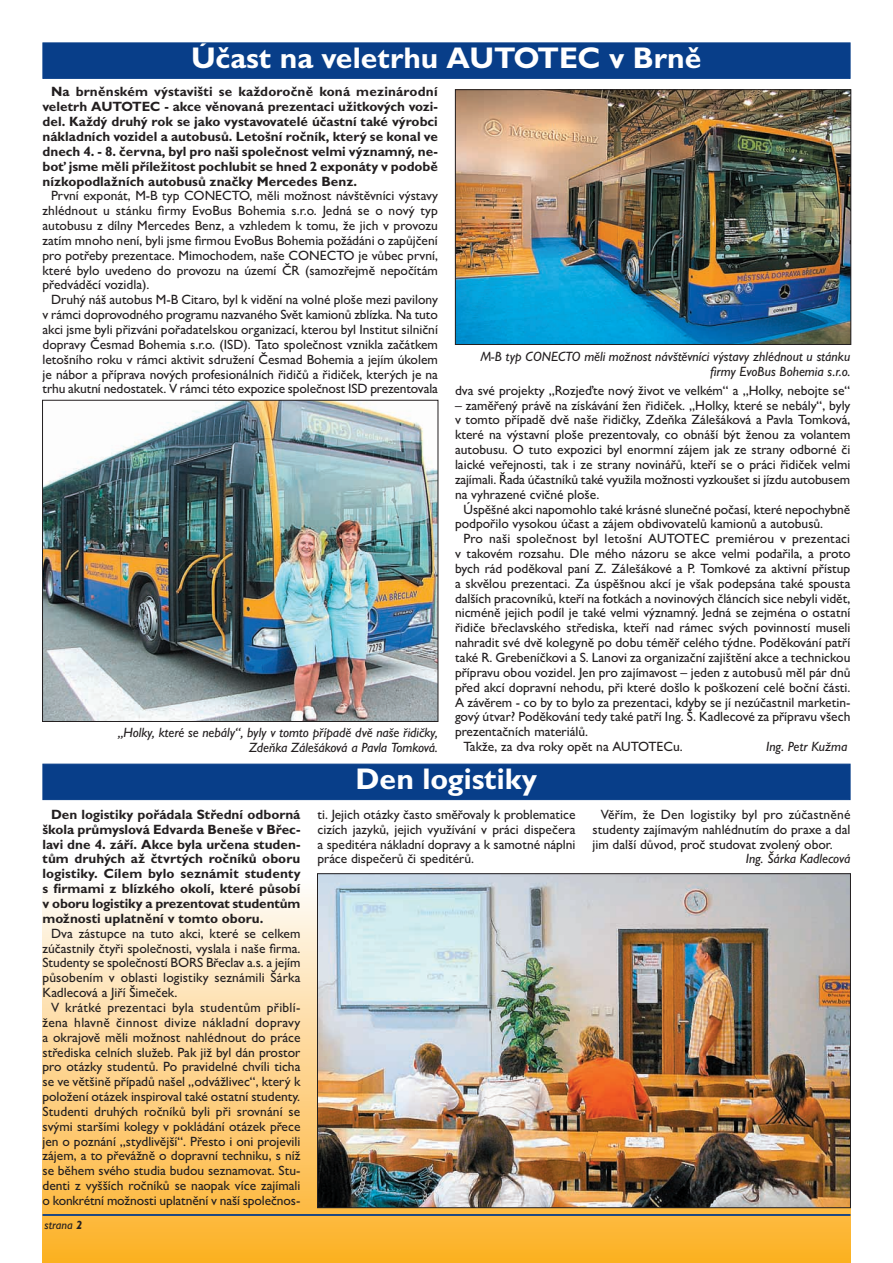
<style>
.page{position:relative;width:893px;height:1263px;background:#fff}
.page>*{position:absolute;margin:0;border:0;box-sizing:border-box;transform-origin:0 0}
.t1{font:700 30px "Gill Sans MT Pro";color:#fff}
.t2{font:500 13.5px/14.9px "Gill Sans MT Pro";color:#231f20;text-align:justify}
.t3{font:700 13.5px/14.9px "Gill Sans MT Pro";color:#231f20;text-align:justify}
.t4{font:italic 500 13.5px/14.9px "Gill Sans MT Pro";color:#231f20;text-align:right}
.t5{font:italic 12px "Gill Sans CE";color:#231f20}
.s1{font-weight:700}
</style>
<div class="page">
<div style="left:43px;top:876px;width:807px;height:387px;background:linear-gradient(to bottom,#fdfafa,#faae26)"></div>
<hr style="left:43px;top:1214px;width:807px;height:2px;background:#083e89">
<div style="left:43px;top:764px;width:807px;height:36px;background:#083e89"></div>
<div style="left:43px;top:764px;width:807px;height:36px;border:1px solid #083e89"></div>
<div style="left:43px;top:43px;width:807px;height:35px;background:#083e89"></div>
<div style="left:43px;top:43px;width:807px;height:36px;border:1px solid #083e89"></div>
<img style="left:319px;top:875px;width:530px;height:331px">
<img style="left:44px;top:402px;width:392px;height:318px">
<div style="left:42px;top:400px;width:396px;height:322px;border:1px solid #231f20"></div>
<img style="left:457px;top:91px;width:392px;height:252px">
<div style="left:455px;top:89px;width:396px;height:256px;border:1px solid #231f20"></div>
<h1 class="t1" style="left:191px;top:40px;width:512px">Účast na veletrhu AUTOTEC v Brně</h1>
<p class="t3" style="left:43px;top:84px;width:397px;text-indent:9px">Na brněnském výstavišti se každoročně koná mezinárodní veletrh AUTOTEC - akce věnovaná prezentaci užitkových vozi&shy;del. Každý druhý rok se jako vystavovatelé účastní také výrobci nákladních vozidel a autobusů. Letošní ročník, který se konal ve dnech 4. - 8. června, byl pro naši společnost velmi významný, ne&shy;boť jsme měli příležitost pochlubit se hned 2 exponáty v podobě nízkopodlažních autobusů značky Mercedes Benz.</p>
<p class="t2" style="left:43px;top:188px;width:397px;text-indent:9px">První exponát, M-B typ CONECTO, měli možnost návštěvníci výstavy zhlédnout u stánku firmy EvoBus Bohemia s.r.o. Jedná se o nový typ autobusu z dílny Mercedes Benz, a vzhledem k tomu, že jich v provozu zatím mnoho není, byli jsme firmou EvoBus Bohemia požádáni o zapůjčení pro potřeby prezentace. Mimochodem, naše CONECTO je vůbec první, které bylo uvedeno do provozu na území ČR (samozřejmě nepočítám předváděcí vozidla).</p>
<p class="t2" style="left:43px;top:292px;width:397px;text-indent:9px">Druhý náš autobus M-B Citaro, byl k vidění na volné ploše mezi pavilony v rámci doprovodného programu nazvaného Svět kamionů zblízka. Na tuto akci jsme byli přizváni pořadatelskou organizací, kterou byl Institut silniční dopravy Česmad Bohemia s.r.o. (ISD). Tato společnost vznikla začátkem letošního roku v rámci aktivit sdružení Česmad Bohemia a jejím úkolem je nábor a příprava nových profesionálních řidičů a řidiček, kterých je na trhu akutní nedostatek. V rámci této expozice společnost ISD prezentovala</p>
<p class="t4" style="left:118px;top:725px;width:321px">„Holky, které se nebály“, byly v tomto případě dvě naše řidičky,<br>Zdeňka Zálešáková a Pavla Tomková.</p>
<p class="t4" style="left:480px;top:349px;width:372px">M-B typ CONECTO měli možnost návštěvníci výstavy zhlédnout u stánku firmy EvoBus Bohemia s.r.o.</p>
<p class="t2" style="left:455px;top:383px;width:397px">dva své projekty „Rozjeďte nový život ve velkém“ a „Holky, nebojte se“</p>
<p class="t2" style="left:455px;top:397px;width:397px">– zaměřený právě na získávání žen řidiček. „Holky, které se nebály“, byly v tomto případě dvě naše řidičky, Zdeňka Zálešáková a Pavla Tomková, které na výstavní ploše prezentovaly, co obnáší být ženou za volantem autobusu. O tuto expozici byl enormní zájem jak ze strany odborné či laické veřejnosti, tak i ze strany novinářů, kteří se o práci řidiček velmi zajímali. Řada účastníků také využila možnosti vyzkoušet si jízdu autobusem na vyhrazené cvičné ploše.</p>
<p class="t2" style="left:455px;top:501px;width:397px;text-indent:9px">Úspěšné akci napomohlo také krásné slunečné počasí, které nepochybně podpořilo vysokou účast a zájem obdivovatelů kamionů a autobusů.</p>
<p class="t2" style="left:463px;top:531px;width:388px">Pro naši společnost byl letošní AUTOTEC premiérou v prezentaci</p>
<p class="t2" style="left:455px;top:546px;width:397px">v takovém rozsahu. Dle mého názoru se akce velmi podařila, a proto</p>
<p class="t2" style="left:455px;top:561px;width:397px">bych rád poděkoval paní Z. Zálešákové a P. Tomkové za aktivní přístup</p>
<p class="t2" style="left:455px;top:576px;width:397px">a skvělou prezentaci. Za úspěšnou akcí je však podepsána také spousta</p>
<p class="t2" style="left:455px;top:590px;width:397px">dalších pracovníků, kteří na fotkách a novinových článcích sice nebyli vidět,</p>
<p class="t2" style="left:455px;top:605px;width:397px">nicméně jejich podíl je také velmi významný. Jedná se zejména o ostatní</p>
<p class="t2" style="left:455px;top:620px;width:397px">řidiče břeclavského střediska, kteří nad rámec svých povinností museli</p>
<p class="t2" style="left:455px;top:635px;width:397px">nahradit své dvě kolegyně po dobu téměř celého týdne. Poděkování patří</p>
<p class="t2" style="left:455px;top:650px;width:397px">také R. Grebeníčkovi a S. Lanovi za organizační zajištění akce a technickou</p>
<p class="t2" style="left:455px;top:665px;width:397px">přípravu obou vozidel. Jen pro zajímavost – jeden z autobusů měl pár dnů</p>
<p class="t2" style="left:455px;top:680px;width:397px">před akcí dopravní nehodu, při které došlo k poškození celé boční části.</p>
<p class="t2" style="left:455px;top:694px;width:397px">A závěrem - co by to bylo za prezentaci, kdyby se jí nezúčastnil marketin-</p>
<p class="t2" style="left:455px;top:709px;width:397px">gový útvar? Poděkování tedy také patří Ing. Š. Kadlecové za přípravu všech</p>
<p class="t2" style="left:455px;top:724px;width:135px">prezentačních materiálů.</p>
<p class="t2" style="left:463px;top:739px;width:221px">Takže, za dva roky opět na AUTOTECu.</p>
<p class="t4" style="left:766px;top:739px;width:83px">Ing. Petr Kužma</p>
<p class="t3" style="left:43px;top:807px;width:260px;text-indent:9px">Den logistiky pořádala Střední odborná škola průmyslová Edvarda Beneše v Břec&shy;lavi dne 4. září. Akce byla určena studen&shy;tům druhých až čtvrtých ročníků oboru logistiky. Cílem bylo seznámit studenty s firmami z blízkého okolí, které působí v oboru logistiky a prezentovat studentům možnosti uplatnění v tomto oboru.</p>
<p class="t2" style="left:43px;top:925px;width:260px;text-indent:9px">Dva zástupce na tuto akci, které se celkem zúčastnily čtyři společnosti, vyslala i naše firma.<br>Studenty se společností BORS Břeclav a.s. a jejím působením v oblasti logistiky seznámili Šárka Kadlecová a Jiří Šimeček.</p>
<p class="t2" style="left:43px;top:1000px;width:259px;text-indent:9px">V krátké prezentaci byla studentům přiblí&shy;žena hlavně činnost divize nákladní dopravy a okrajově měli možnost nahlédnout do práce střediska celních služeb. Pak již byl dán prostor pro otázky studentů. Po pravidelné chvíli ticha se ve většině případů našel „odvážlivec“, který k položení otázek inspiroval také ostatní studenty.<br>Studenti druhých ročníků byli při srovnání se svými staršími kolegy v pokládání otázek přece jen o poznání „stydlivější“. Přesto i oni projevili zájem, a to převážně o dopravní techniku, s níž se během svého studia budou seznamovat. Stu&shy;denti z vyšších ročníků se naopak více zajímali o konkrétní možnosti uplatnění v naší společnos-</p>
<p class="t5" style="left:45px;top:1218px;width:39px">strana <span class="s1">2</span></p>
<h1 class="t1" style="left:356px;top:761px;width:183px">Den logistiky</h1>
<p class="t2" style="left:317px;top:807px;width:259px">ti. Jejich otázky často směřovaly k problematice cizích jazyků, jejich využívání v práci dispečera a speditéra nákladní dopravy a k samotné náplni práce dispečerů či speditérů.</p>
<p class="t2" style="left:592px;top:807px;width:259px;text-indent:9px">Věřím, že Den logistiky byl pro zúčastněné studenty zajímavým nahlédnutím do praxe a dal jim další důvod, proč studovat zvolený obor.</p>
<p class="t4" style="left:746px;top:851px;width:106px">Ing. Šárka Kadlecová</p>
</div>
